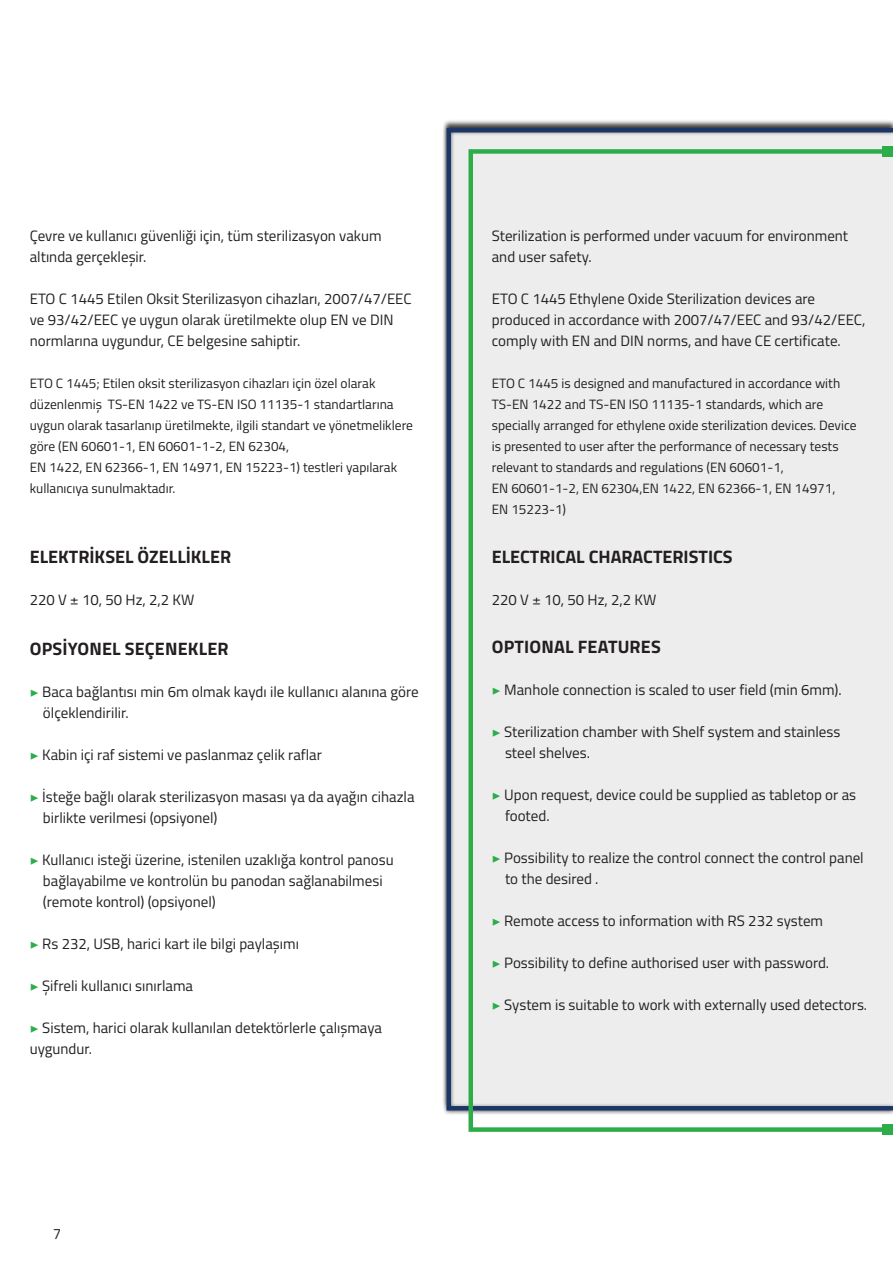
<style>
.page{position:relative;width:893px;height:1263px;background:#fff}
.page>*{position:absolute;margin:0;border:0;box-sizing:border-box;transform-origin:0 0}
.t1{font:700 18px "Titillium";color:#231f20}
.t2{font:15px/21px "Titillium";color:#231f20}
.t3{font:13.5px/21px "Titillium";color:#231f20}
.s1{font-family:"Minion Pro";color:#2dad4a}
</style>
<div class="page">
<div style="left:446px;top:128px;width:447px;height:982px;background:#ededed"></div>
<div style="left:468px;top:149px;width:422px;height:983px;border:4px solid #2dad4a"></div>
<div style="left:882px;top:146px;width:11px;height:11px;background:#2dad4a"></div>
<div style="left:882px;top:1124px;width:11px;height:11px;background:#2dad4a"></div>
<p class="t2" style="left:30px;top:225px;width:353px">Çevre ve kullanıcı güvenliği için, tüm sterilizasyon vakum altında gerçekleşir.</p>
<p class="t2" style="left:30px;top:288px;width:383px">ETO C 1445 Etilen Oksit Sterilizasyon cihazları, 2007/47/EEC ve 93/42/EEC ye uygun olarak üretilmekte olup EN ve DIN normlarına uygundur, CE belgesine sahiptir.</p>
<p class="t3" style="left:30px;top:372px;width:385px">ETO C 1445; Etilen oksit sterilizasyon cihazları için özel olarak düzenlenmiş TS-EN 1422 ve TS-EN ISO 11135-1 standartlarına uygun olarak tasarlanıp üretilmekte, ilgili standart ve yönetmeliklere göre (EN 60601-1, EN 60601-1-2, EN 62304,</p>
<p class="t3" style="left:30px;top:456px;width:369px">EN 1422, EN 62366-1, EN 14971, EN 15223-1) testleri yapılarak kullanıcıya sunulmaktadır.</p>
<p class="t2" style="left:492px;top:225px;width:358px">Sterilization is performed under vacuum for environment and user safety.</p>
<p class="t2" style="left:492px;top:288px;width:375px">ETO C 1445 Ethylene Oxide Sterilization devices are produced in accordance with 2007/47/EEC and 93/42/EEC, comply with EN and DIN norms, and have CE certificate.</p>
<p class="t3" style="left:492px;top:372px;width:366px">ETO C 1445 is designed and manufactured in accordance with TS-EN 1422 and TS-EN ISO 11135-1 standards, which are specially arranged for ethylene oxide sterilization devices. Device is presented to user after the performance of necessary tests relevant to standards and regulations (EN 60601-1,</p>
<p class="t3" style="left:492px;top:477px;width:345px">EN 60601-1-2, EN 62304,EN 1422, EN 62366-1, EN 14971,</p>
<p class="t3" style="left:492px;top:498px;width:76px">EN 15223-1)</p>
<p class="t1" style="left:30px;top:543px;width:203px">ELEKTRİKSEL ÖZELLİKLER</p>
<p class="t2" style="left:30px;top:589px;width:166px">220 V ± 10, 50 Hz, 2,2 KW</p>
<p class="t1" style="left:492px;top:543px;width:242px">ELECTRICAL CHARACTERISTICS</p>
<p class="t2" style="left:492px;top:589px;width:166px">220 V ± 10, 50 Hz, 2,2 KW</p>
<p class="t1" style="left:30px;top:635px;width:200px">OPSIYONEL SEÇENEKLER</p>
<p class="t2" style="left:30px;top:680px;width:390px"><span class="s1">▶</span> Baca bağlantısı min 6m olmak kaydı ile kullanıcı alanına göre</p>
<p class="t2" style="left:43px;top:701px;width:87px">ölçeklendirilir.</p>
<p class="t2" style="left:30px;top:743px;width:294px"><span class="s1">▶</span> Kabin içi raf sistemi ve paslanmaz çelik raflar</p>
<p class="t2" style="left:30px;top:785px;width:386px"><span class="s1">▶</span> İsteğe bağlı olarak sterilizasyon masası ya da ayağın cihazla</p>
<p class="t2" style="left:43px;top:806px;width:176px">birlikte verilmesi (opsiyonel)</p>
<p class="t2" style="left:30px;top:848px;width:365px"><span class="s1">▶</span> Kullanıcı isteği üzerine, istenilen uzaklığa kontrol panosu</p>
<p class="t2" style="left:43px;top:869px;width:341px">bağlayabilme ve kontrolün bu panodan sağlanabilmesi</p>
<p class="t2" style="left:43px;top:890px;width:174px">(remote kontrol) (opsiyonel)</p>
<p class="t2" style="left:30px;top:932px;width:271px"><span class="s1">▶</span> Rs 232, USB, harici kart ile bilgi paylaşımı</p>
<p class="t2" style="left:30px;top:974px;width:165px"><span class="s1">▶</span> Şifreli kullanıcı sınırlama</p>
<p class="t2" style="left:30px;top:1016px;width:354px"><span class="s1">▶</span> Sistem, harici olarak kullanılan detektörlerle çalışmaya uygundur.</p>
<p class="t1" style="left:492px;top:633px;width:171px">OPTIONAL FEATURES</p>
<p class="t2" style="left:492px;top:678px;width:351px"><span class="s1">▶</span> Manhole connection is scaled to user field (min 6mm).</p>
<p class="t2" style="left:492px;top:720px;width:350px"><span class="s1">▶</span> Sterilization chamber with Shelf system and stainless</p>
<p class="t2" style="left:505px;top:741px;width:87px">steel shelves.</p>
<p class="t2" style="left:492px;top:783px;width:366px"><span class="s1">▶</span> Upon request, device could be supplied as tabletop or as</p>
<p class="t2" style="left:505px;top:804px;width:46px">footed.</p>
<p class="t2" style="left:492px;top:846px;width:373px"><span class="s1">▶</span> Possibility to realize the control connect the control panel</p>
<p class="t2" style="left:505px;top:867px;width:95px">to the desired .</p>
<p class="t2" style="left:492px;top:909px;width:333px"><span class="s1">▶</span> Remote access to information with RS 232 system</p>
<p class="t2" style="left:492px;top:951px;width:339px"><span class="s1">▶</span> Possibility to define authorised user with password.</p>
<p class="t2" style="left:492px;top:993px;width:377px"><span class="s1">▶</span> System is suitable to work with externally used detectors.</p>
<p class="t2" style="left:53px;top:1222px;width:10px">7</p>
</div>
